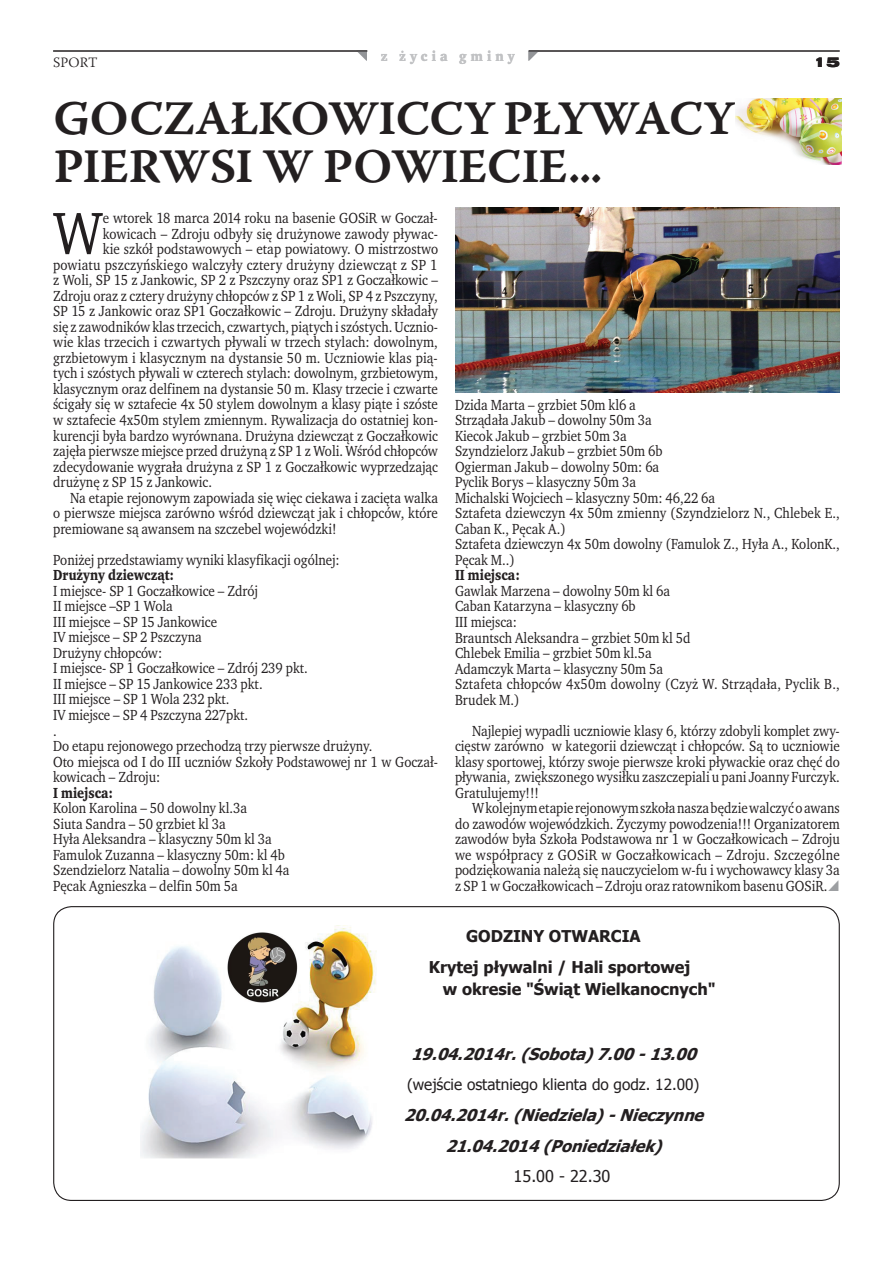
<style>
.page{position:relative;width:893px;height:1263px;background:#fff}
.page>*{position:absolute;margin:0;border:0;box-sizing:border-box;transform-origin:0 0}
.t1{font:61.2px "Wro Text";color:#231f20;scale:.93 1}
.t2{font:48px "Warnock Pro Semibold Capt";color:#231f20}
.t3{font:italic 700 16.2px/30.9px "Tahoma";color:#231f20;text-align:center}
.t4{font:700 16.2px/30.6px "Tahoma";color:#231f20}
.t5{font:16.2px "Tahoma";color:#231f20}
.t6{font:15.3px "Tahoma";color:#231f20}
.t7{font:15px/15.6px "Wro Text";color:#231f20;scale:.93 1}
.t8{font:700 15px "Wro Text";color:#231f20;scale:.93 1}
.t9{font:700 14.25px "Wro Text";letter-spacing:.29em;color:#c1c2c4}
.t10{font:300 14.25px "Warnock Pro";color:#231f20}
.t11{font:900 expanded 14.25px "Nimbus San TCE";color:#231f20}
</style>
<div class="page">
<hr style="left:53px;top:51px;width:314px;height:1px;background:#231f20">
<hr style="left:529px;top:51px;width:311px;height:1px;background:#231f20">
<img style="left:455px;top:208px;width:385px;height:185px">
<img style="left:140px;top:927px;width:237px;height:231px">
<img style="left:228px;top:933px;width:69px;height:69px">
<img style="left:736px;top:99px;width:105px;height:66px">
<p class="t10" style="left:53px;top:53px;width:26px">SPORT</p>
<p class="t9" style="left:381px;top:47px;width:135px">z życia gminy</p>
<p class="t11" style="left:813px;top:54px;width:28px">15</p>
<h2 class="t2" style="left:53px;top:90px;width:73px">GOCZA</h2>
<h2 class="t2" style="left:230px;top:90px;width:63px">ŁKOWICCY</h2>
<h2 class="t2" style="left:503px;top:90px;width:92px">PŁYWACY</h2>
<h2 class="t2" style="left:53px;top:138px;width:30px">PIERWSI</h2>
<h2 class="t2" style="left:263px;top:138px;width:92px">WPOWIECIE</h2>
<h2 class="t2" style="left:568px;top:138px;width:36px">...</h2>
<h1 class="t1" style="left:53px;top:195px;width:55px">W</h1>
<p class="t7" style="left:103px;top:210px;width:362px">e wtorek 18 marca 2014 roku na basenie GOSiR w Goczał-</p>
<p class="t7" style="left:103px;top:226px;width:362px">kowicach – Zdroju odbyły się drużynowe zawody pływac-</p>
<p class="t7" style="left:103px;top:241px;width:362px">kie szkół podstawowych – etap powiatowy. O mistrzostwo</p>
<p class="t7" style="left:53px;top:257px;width:415px">powiatu pszczyńskiego walczyły cztery drużyny dziewcząt z SP 1</p>
<p class="t7" style="left:53px;top:272px;width:415px">z Woli, SP 15 z Jankowic, SP 2 z Pszczyny oraz SP1 z Goczałkowic –</p>
<p class="t7" style="left:53px;top:288px;width:415px">Zdroju oraz z cztery drużyny chłopców z SP 1 z Woli, SP 4 z Pszczyny,</p>
<p class="t7" style="left:53px;top:303px;width:415px">SP 15 z Jankowic oraz SP1 Goczałkowic – Zdroju. Drużyny składały</p>
<p class="t7" style="left:53px;top:319px;width:415px">się z zawodników klas trzecich, czwartych, piątych i szóstych. Ucznio-</p>
<p class="t7" style="left:53px;top:334px;width:415px">wie klas trzecich i czwartych pływali w trzech stylach: dowolnym,</p>
<p class="t7" style="left:53px;top:350px;width:415px">grzbietowym i klasycznym na dystansie 50 m. Uczniowie klas pią-</p>
<p class="t7" style="left:53px;top:365px;width:415px">tych i szóstych pływali w czterech stylach: dowolnym, grzbietowym,</p>
<p class="t7" style="left:53px;top:381px;width:415px">klasycznym oraz delfinem na dystansie 50 m. Klasy trzecie i czwarte</p>
<p class="t7" style="left:53px;top:396px;width:415px">ścigały się w sztafecie 4x 50 stylem dowolnym a klasy piąte i szóste</p>
<p class="t7" style="left:53px;top:412px;width:415px">w sztafecie 4x50m stylem zmiennym. Rywalizacja do ostatniej kon-</p>
<p class="t7" style="left:53px;top:428px;width:415px">kurencji była bardzo wyrównana. Drużyna dziewcząt z Goczałkowic</p>
<p class="t7" style="left:53px;top:443px;width:415px">zajęła pierwsze miejsce przed drużyną z SP 1 z Woli. Wśród chłopców</p>
<p class="t7" style="left:53px;top:459px;width:415px">zdecydowanie wygrała drużyna z SP 1 z Goczałkowic wyprzedzając</p>
<p class="t7" style="left:53px;top:474px;width:172px">drużynę z SP 15 z Jankowic.</p>
<p class="t7" style="left:70px;top:490px;width:397px">Na etapie rejonowym zapowiada się więc ciekawa i zacięta walka</p>
<p class="t7" style="left:53px;top:505px;width:415px">o pierwsze miejsca zarówno wśród dziewcząt jak i chłopców, które</p>
<p class="t7" style="left:53px;top:521px;width:306px">premiowane są awansem na szczebel wojewódzki!</p>
<p class="t7" style="left:53px;top:552px;width:310px">Poniżej przedstawiamy wyniki klasyfikacji ogólnej:</p>
<p class="t8" style="left:53px;top:566px;width:132px">Drużyny dziewcząt:</p>
<p class="t7" style="left:53px;top:583px;width:415px">I miejsce- SP 1 Goczałkowice – Zdrój<br>II miejsce –SP 1 Wola<br>III miejsce – SP 15 Jankowice<br>IV miejsce – SP 2 Pszczyna<br>Drużyny chłopców:<br>I miejsce- SP 1 Goczałkowice – Zdrój 239 pkt.<br>II miejsce – SP 15 Jankowice 233 pkt.<br>III miejsce – SP 1 Wola 232 pkt.<br>IV miejsce – SP 4 Pszczyna 227pkt.<br>.<br>Do etapu rejonowego przechodzą trzy pierwsze drużyny.<br>Oto miejsca od I do III uczniów Szkoły Podstawowej nr 1 w Goczał&shy;kowicach – Zdroju:</p>
<p class="t8" style="left:53px;top:783px;width:66px">I miejsca:</p>
<p class="t7" style="left:53px;top:800px;width:256px">Kolon Karolina – 50 dowolny kl.3a<br>Siuta Sandra – 50 grzbiet kl 3a<br>Hyła Aleksandra – klasyczny 50m kl 3a Famulok Zuzanna – klasyczny 50m: kl 4b Szendzielorz Natalia – dowolny 50m kl 4a Pęcak Agnieszka – delfin 50m 5a</p>
<p class="t7" style="left:455px;top:397px;width:415px">Dzida Marta – grzbiet 50m kl6 a<br>Strządała Jakub – dowolny 50m 3a<br>Kiecok Jakub – grzbiet 50m 3a<br>Szyndzielorz Jakub – grzbiet 50m 6b<br>Ogierman Jakub – dowolny 50m: 6a<br>Pyclik Borys – klasyczny 50m 3a<br>Michalski Wojciech – klasyczny 50m: 46,22 6a<br>Sztafeta dziewczyn 4x 50m zmienny (Szyndzielorz N., Chlebek E., Caban K., Pęcak A.)<br>Sztafeta dziewczyn 4x 50m dowolny (Famulok Z., Hyła A., KolonK., Pęcak M..)</p>
<p class="t8" style="left:455px;top:566px;width:71px">II miejsca:</p>
<p class="t7" style="left:455px;top:583px;width:415px">Gawlak Marzena – dowolny 50m kl 6a<br>Caban Katarzyna – klasyczny 6b<br>III miejsca:<br>Brauntsch Aleksandra – grzbiet 50m kl 5d<br>Chlebek Emilia – grzbiet 50m kl.5a<br>Adamczyk Marta – klasyczny 50m 5a<br>Sztafeta chłopców 4x50m dowolny (Czyż W. Strządała, Pyclik B.,<br>Brudek M.)</p>
<p class="t7" style="left:455px;top:723px;width:415px;text-align:justify;text-indent:17px">Najlepiej wypadli uczniowie klasy 6, którzy zdobyli komplet zwy&shy;cięstw zarówno w kategorii dziewcząt i chłopców. Są to uczniowie klasy sportowej, którzy swoje pierwsze kroki pływackie oraz chęć do pływania, zwiększonego wysiłku zaszczepiali u pani Joanny Furczyk.<br>Gratulujemy!!!</p>
<p class="t7" style="left:455px;top:800px;width:415px;text-align:justify;text-indent:17px">W kolejnym etapie rejonowym szkoła nasza będzie walczyć o awans do zawodów wojewódzkich. Życzymy powodzenia!!! Organizatorem zawodów była Szkoła Podstawowa nr 1 w Goczałkowicach – Zdroju we współpracy z GOSiR w Goczałkowicach – Zdroju. Szczególne podziękowania należą się nauczycielom w-fu i wychowawcy klasy 3a z SP 1 w Goczałkowicach – Zdroju oraz ratownikom basenu GOSiR.</p>
<p class="t4" style="left:429px;top:920px;width:263px;text-indent:37px">GODZINY OTWARCIA<br>Krytej pływalni / Hali sportowej</p>
<p class="t4" style="left:443px;top:973px;width:274px">w okresie "Świąt Wielkanocnych"</p>
<p class="t3" style="left:411px;top:1037px;width:293px">19.04.2014r.(Sobota)7.00- 13.00</p>
<p class="t6" style="left:407px;top:1074px;width:294px">(wejście ostatniego klienta do godz. 12.00)</p>
<p class="t3" style="left:404px;top:1098px;width:308px">20.04.2014r.(Niedziela)- Nieczynne<br>21.04.2014 (Poniedziałek)</p>
<p class="t5" style="left:514px;top:1166px;width:98px">15.00 - 22.30</p>
</div>
